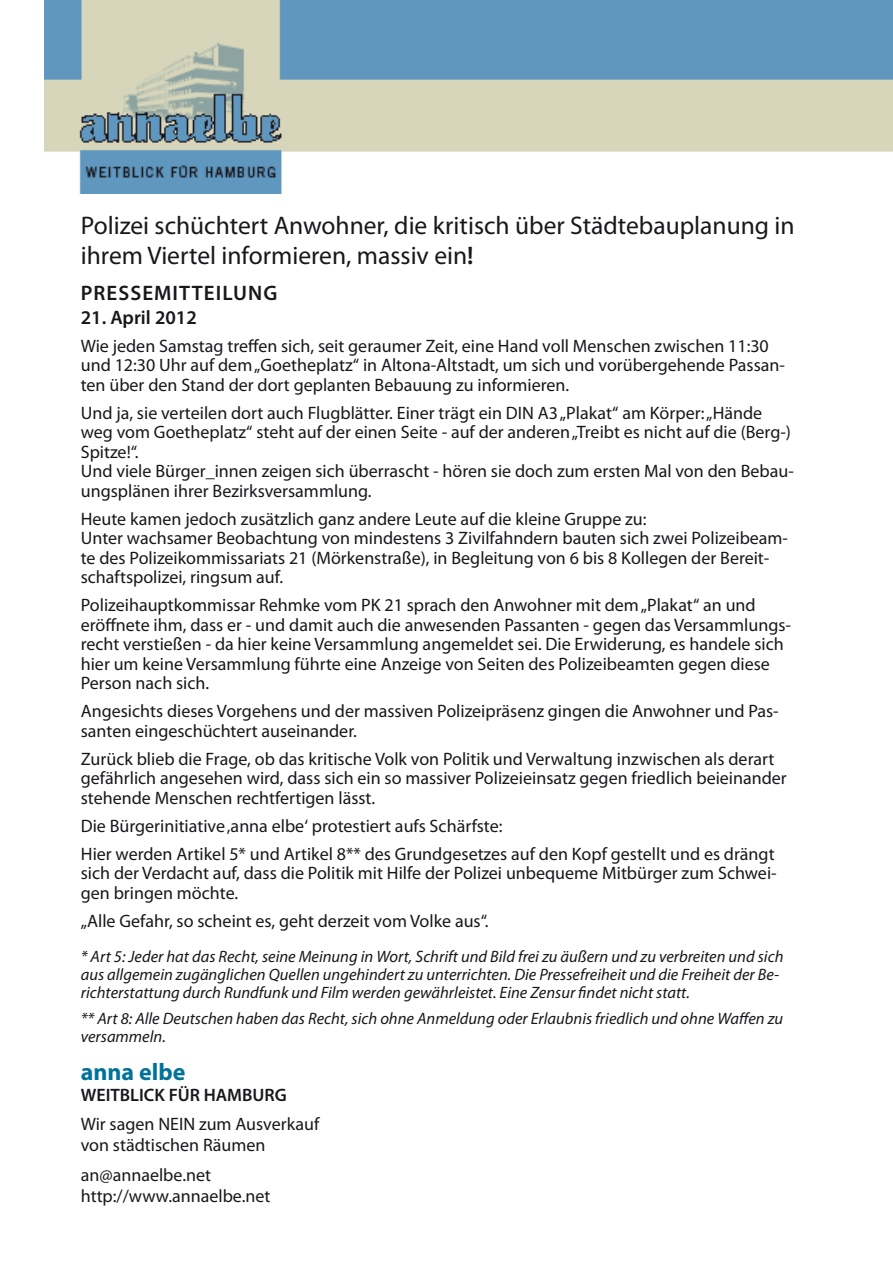
<style>
.page{position:relative;width:893px;height:1263px;background:#fff}
.page>*{position:absolute;margin:0;border:0;box-sizing:border-box;transform-origin:0 0}
.t1{font:25.5px/30.6px "Myriad Pro";color:#1a171c}
.t2{font:700 24px "Myriad Pro";color:#00729a}
.t3{font:600 21px "Myriad Pro";letter-spacing:.05em;color:#1a171c}
.t4{font:600 19.5px "Myriad Pro";color:#1a171c}
.t5{font:18px/19.5px "Myriad Pro";color:#1a171c}
.t6{font:600 18px "Myriad Pro";color:#1a171c}
.t7{font:italic 16.5px/18px "Myriad Pro";color:#1a171c}
.s1{font-weight:600}
</style>
<div class="page">
<img style="left:45px;top:1px;width:848px;height:192px">
<h1 class="t1" style="left:81px;top:209px;width:715px">Polizei schüchtert Anwohner, die kritisch über Städtebauplanung in ihrem Viertel informieren, massiv ein<span class="s1">!</span></h1>
<p class="t3" style="left:81px;top:279px;width:198px">PRESSEMITTEILUNG</p>
<p class="t4" style="left:81px;top:305px;width:118px">21. April 2012</p>
<p class="t5" style="left:81px;top:336px;width:706px">Wie jeden Samstag treffen sich, seit geraumer Zeit, eine Hand voll Menschen zwischen 11:30 und 12:30 Uhr auf dem „Goetheplatz“ in Altona-Altstadt, um sich und vorübergehende Passan&shy;ten über den Stand der dort geplanten Bebauung zu informieren.</p>
<p class="t5" style="left:81px;top:403px;width:715px">Und ja, sie verteilen dort auch Flugblätter. Einer trägt ein DIN A3 „Plakat“ am Körper: „Hände weg vom Goetheplatz“ steht auf der einen Seite - auf der anderen „Treibt es nicht auf die (Berg-)<br>Spitze!“.<br>Und viele Bürger_innen zeigen sich überrascht - hören sie doch zum ersten Mal von den Bebau&shy;ungsplänen ihrer Bezirksversammlung.</p>
<p class="t5" style="left:81px;top:509px;width:709px">Heute kamen jedoch zusätzlich ganz andere Leute auf die kleine Gruppe zu:<br>Unter wachsamer Beobachtung von mindestens 3 Zivilfahndern bauten sich zwei Polizeibeam&shy;te des Polizeikommissariats 21 (Mörkenstraße), in Begleitung von 6 bis 8 Kollegen der Bereit&shy;schaftspolizei, ringsum auf.</p>
<p class="t5" style="left:81px;top:595px;width:712px">Polizeihauptkommissar Rehmke vom PK 21 sprach den Anwohner mit dem „Plakat“ an und eröffnete ihm, dass er - und damit auch die anwesenden Passanten - gegen das Versammlungs&shy;recht verstießen - da hier keine Versammlung angemeldet sei. Die Erwiderung, es handele sich hier um keine Versammlung führte eine Anzeige von Seiten des Polizeibeamten gegen diese Person nach sich.</p>
<p class="t5" style="left:81px;top:701px;width:699px">Angesichts dieses Vorgehens und der massiven Polizeipräsenz gingen die Anwohner und Pas&shy;santen eingeschüchtert auseinander.</p>
<p class="t5" style="left:81px;top:749px;width:708px">Zurück blieb die Frage, ob das kritische Volk von Politik und Verwaltung inzwischen als derart gefährlich angesehen wird, dass sich ein so massiver Polizeieinsatz gegen friedlich beieinander stehende Menschen rechtfertigen lässt.</p>
<p class="t5" style="left:81px;top:811px;width:695px;line-height:28px">Die Bürgerinitiative ‚anna elbe‘ protestiert aufs Schärfste:<br>Hier werden Artikel 5* und Artikel 8** des Grundgesetzes auf den Kopf gestellt und es drängt</p>
<p class="t5" style="left:81px;top:863px;width:697px">sich der Verdacht auf, dass die Politik mit Hilfe der Polizei unbequeme Mitbürger zum Schwei&shy;gen bringen möchte.</p>
<p class="t5" style="left:81px;top:911px;width:409px">„Alle Gefahr, so scheint es, geht derzeit vom Volke aus“.</p>
<p class="t7" style="left:81px;top:947px;width:704px">* Art 5: Jeder hat das Recht, seine Meinung in Wort, Schrift und Bild frei zu äußern und zu verbreiten und sich aus allgemein zugänglichen Quellen ungehindert zu unterrichten. Die Pressefreiheit und die Freiheit der Be&shy;richterstattung durch Rundfunk und Film werden gewährleistet. Eine Zensur findet nicht statt.</p>
<p class="t7" style="left:81px;top:1009px;width:704px">** Art 8: Alle Deutschen haben das Recht, sich ohne Anmeldung oder Erlaubnis friedlich und ohne Waffen zu versammeln.</p>
<h2 class="t2" style="left:81px;top:1056px;width:106px">anna elbe</h2>
<p class="t6" style="left:81px;top:1083px;width:207px">WEITBLICK FÜR HAMBURG</p>
<p class="t5" style="left:81px;top:1113px;width:240px;line-height:21px">Wir sagen NEIN zum Ausverkauf von städtischen Räumen</p>
<p class="t5" style="left:81px;top:1164px;width:191px;line-height:21px">an@annaelbe.net http://www.annaelbe.net</p>
</div>
